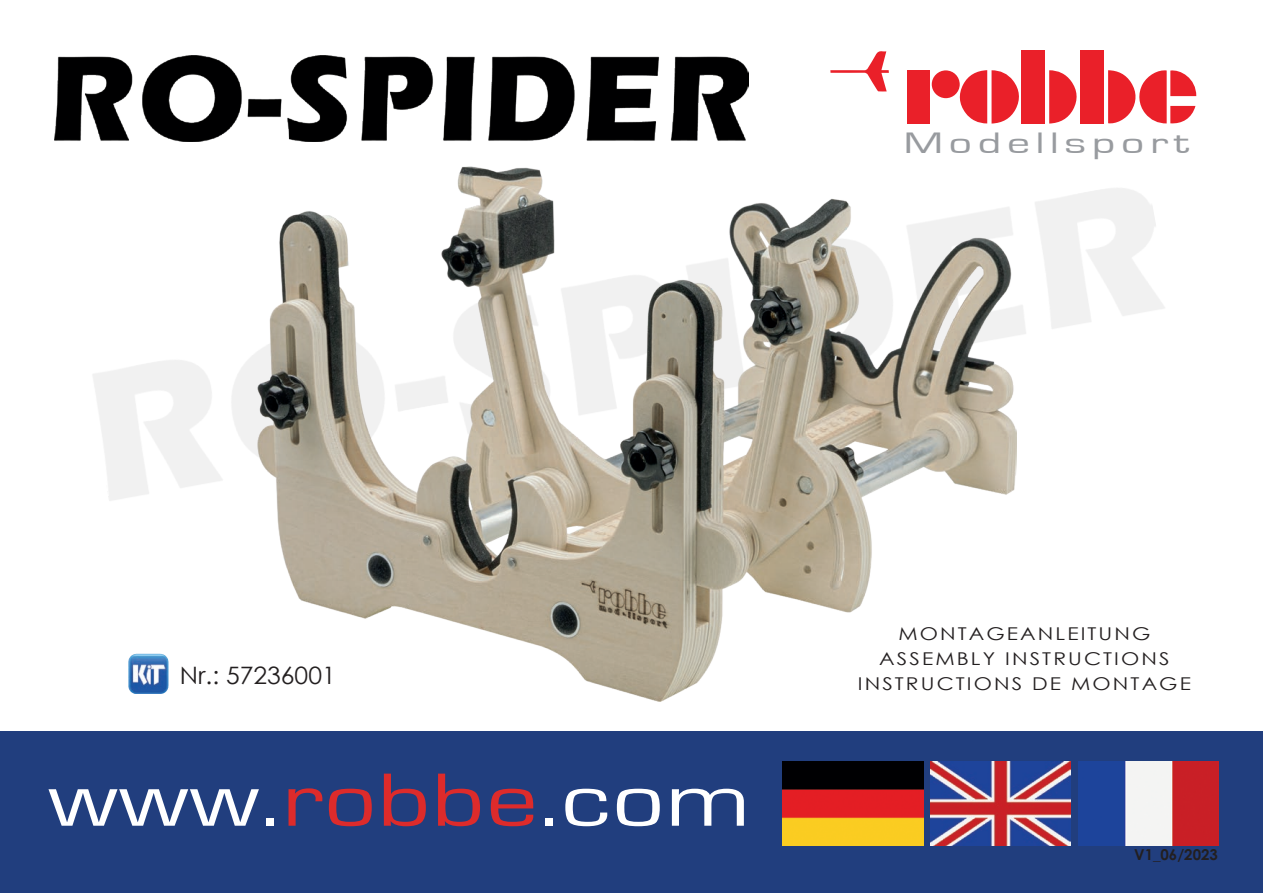
<style>
.page{position:relative;width:1263px;height:893px;background:#fff}
.page>*{position:absolute;margin:0;border:0;box-sizing:border-box;transform-origin:0 0}
.t1{font:78.15px "Eurostile";letter-spacing:.01em;color:#fff;scale:1.33 1}
.t2{font:30.45px "Eurostile";letter-spacing:.125em;color:#989b9f;scale:1.5 1}
.t3{font:24px "Century Gothic";color:#231f20}
.t4{font:17.7px/25.2px "Century Gothic";letter-spacing:.1em;color:#231f20;text-align:center;scale:1.19 1}
.t5{font:700 15px "Century Gothic";color:#231f20}
.s1{color:#dd2b2b}
</style>
<div class="page">
<div style="left:0;top:731px;width:1263px;height:162px;background:#213e7e"></div>
<div style="left:1022px;top:50px;width:23px;height:73px;background:#ea2029"></div>
<div style="left:1081px;top:50px;width:23px;height:73px;background:#ea2029"></div>
<div style="left:907px;top:70px;width:23px;height:53px;background:#ea2029"></div>
<svg style="left:1049px;top:70px;width:28px;height:54px"></svg>
<svg style="left:958px;top:70px;width:61px;height:54px"></svg>
<div style="left:932px;top:70px;width:28px;height:28px;background:#ea2029;border-radius:50%"></div>
<svg style="left:830px;top:51px;width:59px;height:41px"></svg>
<svg style="left:1108px;top:70px;width:88px;height:54px"></svg>
<img style="left:128px;top:654px;width:40px;height:40px">
<img style="left:930px;top:762px;width:140px;height:84px">
<img style="left:783px;top:762px;width:140px;height:84px">
<img style="left:1078px;top:762px;width:140px;height:84px">
<img style="left:54px;top:55px;width:694px;height:86px">
<img style="left:257px;top:166px;width:759px;height:535px">
<h2 class="t2" style="left:904px;top:127px;width:192px">Modellsport</h2>
<p class="t4" style="left:879px;top:620px;width:245px">MONTAGEANLEITUNG<br>ASSEMBLY INSTRUCTIONS</p>
<h3 class="t3" style="left:180px;top:658px;width:157px">Nr.: 57236001</h3>
<p class="t4" style="left:858px;top:671px;width:281px">INSTRUCTIONS DE MONTAGE</p>
<h1 class="t1" style="left:48px;top:758px;width:530px">www.<span class="s1">robbe</span>.com</h1>
<p class="t5" style="left:1134px;top:843px;width:85px">V1_06/2023</p>
</div>
